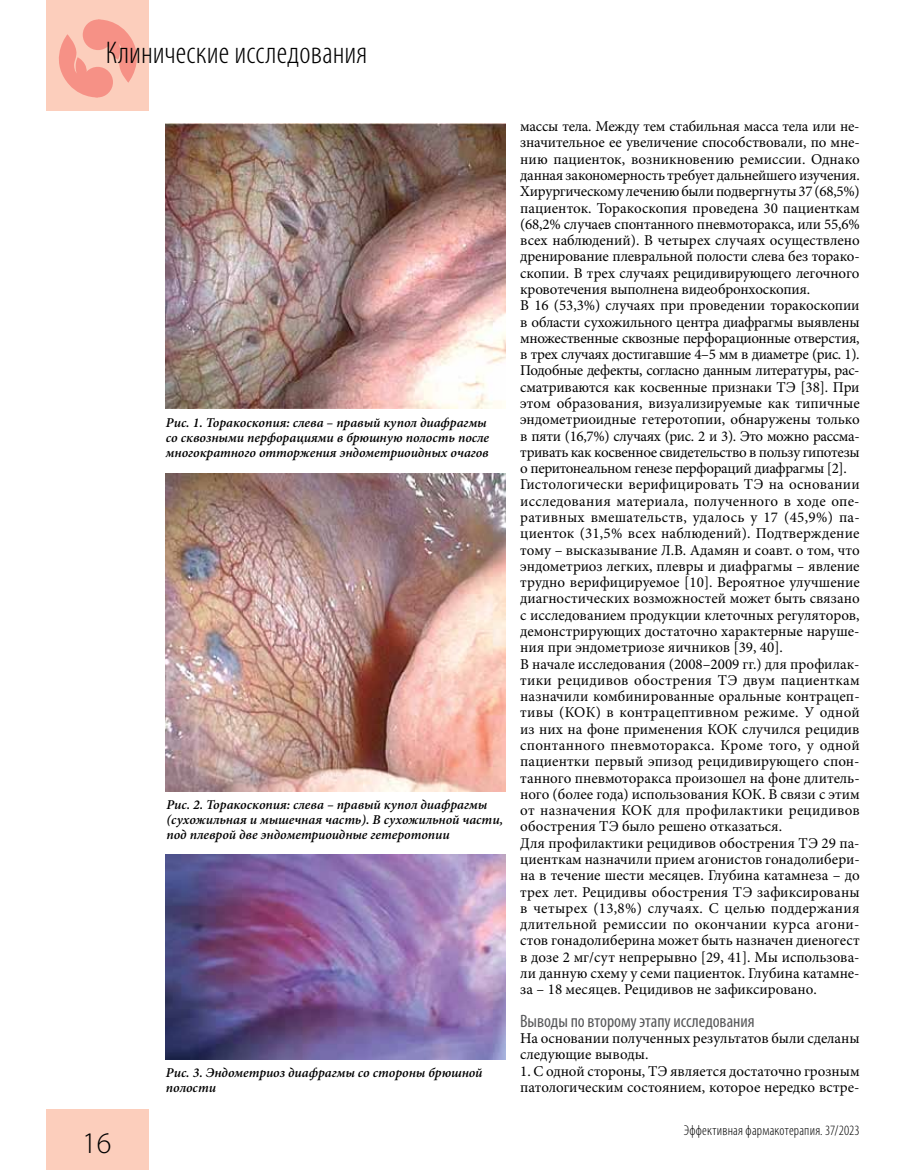
<style>
.page{position:relative;width:915px;height:1170px;background:#fff}
.page>*{position:absolute;margin:0;border:0;box-sizing:border-box;transform-origin:0 0}
.t1{font:300 condensed 31.5px "Myriad Pro";color:#000}
.t2{font:300 30px "Myriad Pro";color:#000}
.t3{font:condensed 18px "Myriad Pro";letter-spacing:-.005em;color:#58595b}
.t4{font:15px/16.2px "Minion Pro";color:#000}
.t5{font:300 condensed 14.25px "Myriad Pro";letter-spacing:.015em;color:#000}
.t6{font:italic 600 13.5px/15px "Minion Pro";color:#000}
</style>
<div class="page">
<div style="left:47px;top:0;width:102px;height:111px;background:#fccebc"></div>
<div style="left:47px;top:1108px;width:102px;height:61px;background:#fccebc"></div>
<svg style="left:59px;top:19px;width:78px;height:79px"></svg>
<img style="left:166px;top:123px;width:339px;height:285px">
<img style="left:166px;top:473px;width:339px;height:318px">
<img style="left:166px;top:854px;width:339px;height:205px">
<h1 class="t1" style="left:106px;top:34px;width:263px">Клинические исследования</h1>
<h2 class="t2" style="left:82px;top:1126px;width:31px">16</h2>
<p class="t6" style="left:166px;top:415px;width:324px">Рис. 1. Торакоскопия: слева – правый купол диафрагмы со сквозными перфорациями в брюшную полость после многократного отторжения эндометриоидных очагов</p>
<p class="t6" style="left:166px;top:796px;width:338px">Рис. 2. Торакоскопия: слева – правый купол диафрагмы (сухожильная и мышечная часть). В сухожильной части, под плеврой две эндометриоидные гетеротопии</p>
<p class="t6" style="left:166px;top:1065px;width:318px">Рис. 3. Эндометриоз диафрагмы со стороны брюшной полости</p>
<p class="t4" style="left:520px;top:118px;width:341px">массы тела. Между тем стабильная масса тела или не&shy;значительное ее увеличение способствовали, по мне&shy;нию пациенток, возникновению ремиссии. Однако данная закономерность требует дальнейшего изучения.<br>Хирургическому лечению были подвергнуты 37 (68,5%) пациенток. Торакоскопия проведена 30 пациенткам (68,2% случаев спонтанного пневмоторакса, или 55,6% всех наблюдений). В четырех случаях осуществлено дренирование плевральной полости слева без торако&shy;скопии. В трех случаях рецидивирующего легочного кровотечения выполнена видеобронхоскопия.<br>В 16 (53,3%) случаях при проведении торакоскопии в области сухожильного центра диафрагмы выявлены множественные сквозные перфорационные отверстия, в трех случаях достигавшие 4–5 мм в диаметре (рис. 1).<br>Подобные дефекты, согласно данным литературы, рас&shy;сматриваются как косвенные признаки ТЭ [38]. При этом образования, визуализируемые как типичные эндометриоидные гетеротопии, обнаружены только в пяти (16,7%) случаях (рис. 2 и 3). Это можно рассма&shy;тривать как косвенное свидетельство в пользу гипотезы о перитонеальном генезе перфораций диафрагмы [2].<br>Гистологически верифицировать ТЭ на основании исследования материала, полученного в ходе опе&shy;ративных вмешательств, удалось у 17 (45,9%) па&shy;циенток (31,5% всех наблюдений). Подтверждение тому – высказывание Л.В. Адамян и соавт. о том, что эндометриоз легких, плевры и диафрагмы – явление трудно верифицируемое [10]. Вероятное улучшение диагностических возможностей может быть связано с исследованием продукции клеточных регуляторов, демонстрирующих достаточно характерные наруше&shy;ния при эндометриозе яичников [39, 40].<br>В начале исследования (2008–2009 гг.) для профилак&shy;тики рецидивов обострения ТЭ двум пациенткам назначили комбинированные оральные контрацеп&shy;тивы (КОК) в контрацептивном режиме. У одной из них на фоне применения КОК случился рецидив спонтанного пневмоторакса. Кроме того, у одной пациентки первый эпизод рецидивирующего спон&shy;танного пневмоторакса произошел на фоне длитель&shy;ного (более года) использования КОК. В связи с этим от назначения КОК для профилактики рецидивов обострения ТЭ было решено отказаться.<br>Для профилактики рецидивов обострения ТЭ 29 па&shy;циенткам назначили прием агонистов гонадолибери&shy;на в течение шести месяцев. Глубина катамнеза – до трех лет. Рецидивы обострения ТЭ зафиксированы в четырех (13,8%) случаях. С целью поддержания длительной ремиссии по окончании курса агони&shy;стов гонадолиберина может быть назначен диеногест в дозе 2 мг/сут непрерывно [29, 41]. Мы использова&shy;ли данную схему у семи пациенток. Глубина катамне&shy;за – 18 месяцев. Рецидивов не зафиксировано.</p>
<p class="t3" style="left:520px;top:1009px;width:236px">Выводы по второму этапу исследования</p>
<p class="t4" style="left:520px;top:1030px;width:341px">На основании полученных результатов были сделаны следующие выводы.</p>
<p class="t4" style="left:520px;top:1062px;width:341px">1. С одной стороны, ТЭ является достаточно грозным патологическим состоянием, которое нередко встре-</p>
<p class="t5" style="left:683px;top:1121px;width:177px">Эффективная фармакотерапия. 37/2023</p>
</div>
